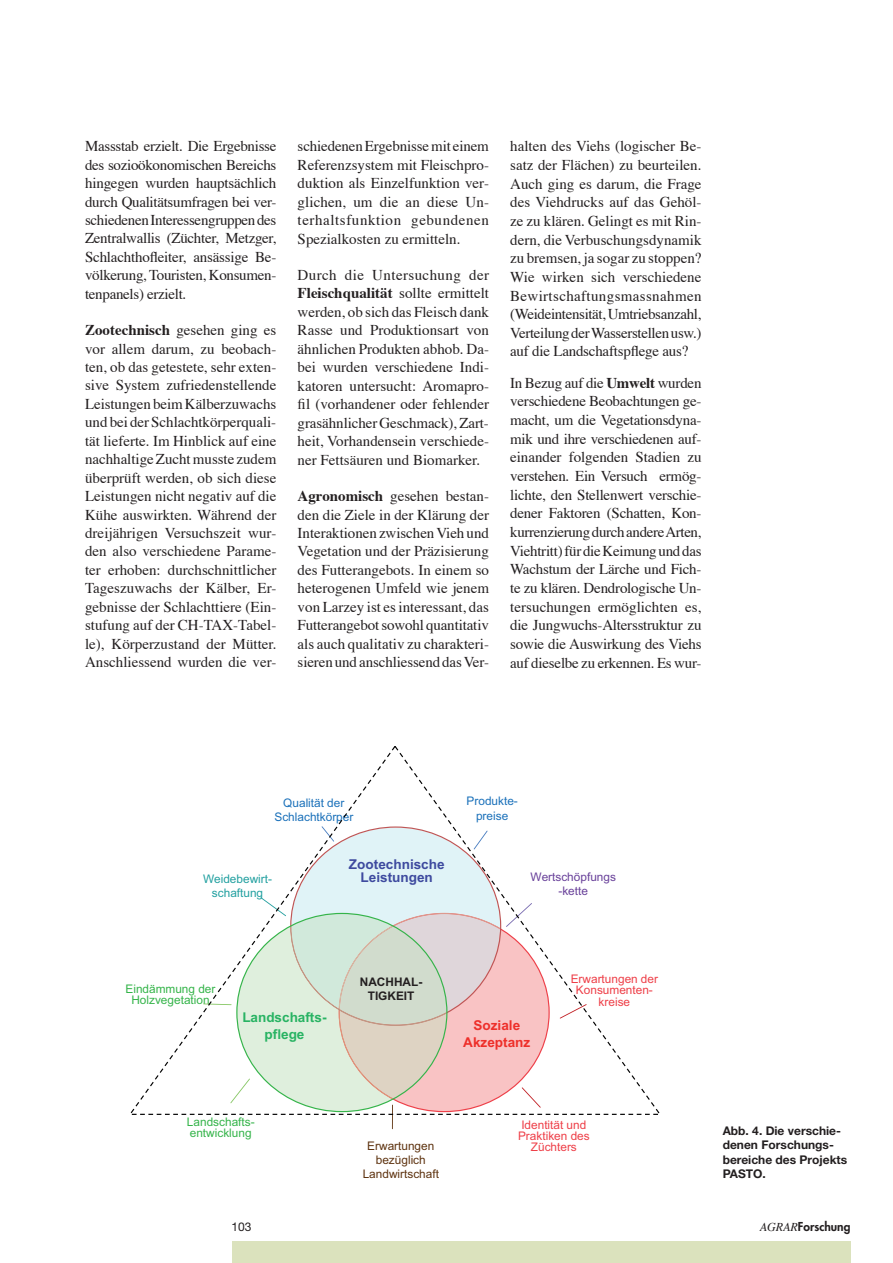
<style>
.page{position:relative;width:893px;height:1263px;background:#fff}
.page>*{position:absolute;margin:0;border:0;box-sizing:border-box;transform-origin:0 0}
.t1{font:15px/18.5px "Times Roman 2";color:#231f20;text-align:justify}
.t2{font:15px "Times";letter-spacing:-.015em;color:#231f20}
.t3{font:15px/18.5px "Times Roman 2";letter-spacing:-.02em;color:#231f20}
.t4{font:15px "Times Bold 2";color:#231f20}
.t5{font:15px "Times Roman 2";letter-spacing:.025em;color:#231f20}
.t6{font:700 13.5px/13px "Arial";color:#3e4a9f;text-align:center}
.t7{font:700 13.5px/16.4px "Arial";color:#28b363;text-align:center}
.t8{font:700 13.5px/16.4px "Arial";color:#ee2f2a;text-align:center}
.t9{font:700 12px/14.4px "Helvetica Neue";color:#231f20}
.t10{font:800 12px "Futura";color:#231f20}
.t11{font:12px "Helvetica Neue";color:#231f20}
.t12{font:11.85px/11.4px "Arial";color:#ee3f48;text-align:center}
.t13{font:11.85px/11.4px "Arial";color:#35b44a;text-align:center}
.t14{font:11.85px/14.1px "Arial";color:#1b71ba;text-align:center}
.t15{font:11.85px/14.1px "Arial";color:#5e3310;text-align:center}
.t16{font:11.85px/14.1px "Arial";color:#22a0a0;text-align:center}
.t17{font:11.85px/14.2px "Arial";color:#69419a;text-align:center}
.t18{font:700 11.85px/14.2px "Arial";color:#231f20;text-align:center}
.s1{font-family:"Times Roman 2"}
.s2{font-family:"Times Bold 2"}
.s3{font-family:"Times";font-weight:400;font-style:italic}
</style>
<div class="page">
<div style="left:232px;top:1242px;width:618px;height:21px;background:#dbe2bd"></div>
<svg style="left:131px;top:746px;width:528px;height:369px"></svg>
<p class="t1" style="left:85px;top:136px;width:193px">Massstab erzielt. Die Ergebnisse des sozioökonomischen Bereichs hingegen wurden hauptsächlich durch Qualitätsumfragen bei ver&shy;schiedenen Interessengruppen des Zentralwallis (Züchter, Metzger,</p>
<p class="t2" style="left:85px;top:243px;width:193px">Schlachthofleiter, ansässige Be<span class="s1">-</span></p>
<p class="t3" style="left:85px;top:265px;width:193px">völkerung, Touristen, Konsumen&shy;tenpanels) erzielt.</p>
<p class="t1" style="left:85px;top:319px;width:193px"><span class="s2">Zootechnisch</span> gesehen ging es vor allem darum, zu beobach&shy;ten, ob das getestete, sehr exten&shy;sive System zufriedenstellende Leistungen beim Kälberzuwachs und bei der Schlachtkörperquali&shy;tät lieferte. Im Hinblick auf eine nachhaltige Zucht musste zudem überprüft werden, ob sich diese Leistungen nicht negativ auf die Kühe auswirkten. Während der dreijährigen Versuchszeit wur&shy;den also verschiedene Parame&shy;ter erhoben: durchschnittlicher Tageszuwachs der Kälber, Er&shy;gebnisse der Schlachttiere (Ein&shy;stufung auf der CH-TAX-Tabel&shy;le), Körperzustand der Mütter.<br>Anschliessend wurden die ver-</p>
<p class="t1" style="left:298px;top:136px;width:193px">schiedenen Ergebnisse mit einem Referenzsystem mit Fleischpro&shy;duktion als Einzelfunktion ver&shy;glichen, um die an diese Un&shy;terhaltsfunktion gebundenen Spezialkosten zu ermitteln.</p>
<p class="t5" style="left:298px;top:261px;width:193px">Durch die Untersuchung der</p>
<p class="t4" style="left:298px;top:279px;width:193px">Fleischqualität <span class="s1">sollte ermittelt</span></p>
<p class="t1" style="left:298px;top:301px;width:193px">werden, ob sich das Fleisch dank Rasse und Produktionsart von ähnlichen Produkten abhob. Da&shy;bei wurden verschiedene Indi&shy;katoren untersucht: Aromapro-</p>
<p class="t2" style="left:298px;top:390px;width:193px">fil (vorhandener oder fehlender</p>
<p class="t1" style="left:298px;top:412px;width:193px">grasähnlicher Geschmack), Zart&shy;heit, Vorhandensein verschiede&shy;ner Fettsäuren und Biomarker.</p>
<p class="t1" style="left:298px;top:485px;width:193px"><span class="s2">Agronomisch</span> gesehen bestan&shy;den die Ziele in der Klärung der Interaktionen zwischen Vieh und Vegetation und der Präzisierung des Futterangebots. In einem so heterogenen Umfeld wie jenem von Larzey ist es interessant, das Futterangebot sowohl quantitativ als auch qualitativ zu charakteri&shy;sieren und anschliessend das Ver-</p>
<p class="t1" style="left:510px;top:136px;width:193px">halten des Viehs (logischer Be&shy;satz der Flächen) zu beurteilen.<br>Auch ging es darum, die Frage des Viehdrucks auf das Gehöl&shy;ze zu klären. Gelingt es mit Rin&shy;dern, die Verbuschungsdynamik zu bremsen, ja sogar zu stoppen?<br>Wie wirken sich verschiedene Bewirtschaftungsmassnahmen (Weideintensität, Umtriebsanzahl, Verteilung der Wasserstellen usw.)</p>
<p class="t2" style="left:510px;top:337px;width:180px">auf die Landschaftspflege aus?</p>
<p class="t1" style="left:510px;top:372px;width:193px">In Bezug auf die <span class="s2">Umwelt</span> wurden verschiedene Beobachtungen ge&shy;macht, um die Vegetationsdyna&shy;mik und ihre verschiedenen auf&shy;einander folgenden Stadien zu verstehen. Ein Versuch ermög&shy;lichte, den Stellenwert verschie&shy;dener Faktoren (Schatten, Kon&shy;kurrenzierung durch andere Arten, Viehtritt) für die Keimung und das Wachstum der Lärche und Fich&shy;te zu klären. Dendrologische Un&shy;tersuchungen ermöglichten es, die Jungwuchs-Altersstruktur zu sowie die Auswirkung des Viehs auf dieselbe zu erkennen. Es wur-</p>
<p class="t14" style="left:274px;top:797px;width:80px">Qualität der<br>Schlachtkörper</p>
<p class="t14" style="left:467px;top:795px;width:53px">Produkte&shy;preise</p>
<p class="t16" style="left:203px;top:873px;width:71px">Weidebewirt&shy;schaftung</p>
<p class="t6" style="left:349px;top:859px;width:97px">Zootechnische<br>Leistungen</p>
<p class="t17" style="left:530px;top:870px;width:87px">Wertschöpfungs -kette</p>
<p class="t13" style="left:126px;top:984px;width:91px">Eindämmung der<br>Holzvegetation</p>
<p class="t18" style="left:360px;top:976px;width:64px">NACHHAL-<br>TIGKEIT</p>
<p class="t12" style="left:571px;top:974px;width:89px">Erwartungen der<br>Konsumenten&shy;kreise</p>
<p class="t7" style="left:242px;top:1011px;width:86px">Landschafts&shy;pflege</p>
<p class="t13" style="left:187px;top:1117px;width:69px">Landschafts-</p>
<p class="t13" style="left:190px;top:1128px;width:63px">entwicklung</p>
<p class="t8" style="left:463px;top:1019px;width:68px">Soziale<br>Akzeptanz</p>
<p class="t15" style="left:363px;top:1139px;width:78px">Erwartungen bezüglich<br>Landwirtschaft</p>
<p class="t12" style="left:518px;top:1120px;width:73px">Identität und<br>Praktiken des<br>Züchters</p>
<p class="t9" style="left:723px;top:1123px;width:126px">Abb. 4. Die verschie&shy;denen Forschungs&shy;bereiche des Projekts<br>PASTO.</p>
<p class="t11" style="left:232px;top:1220px;width:22px">103</p>
<p class="t10" style="left:760px;top:1219px;width:92px"><span class="s3">AGRAR</span>Forschung</p>
</div>
